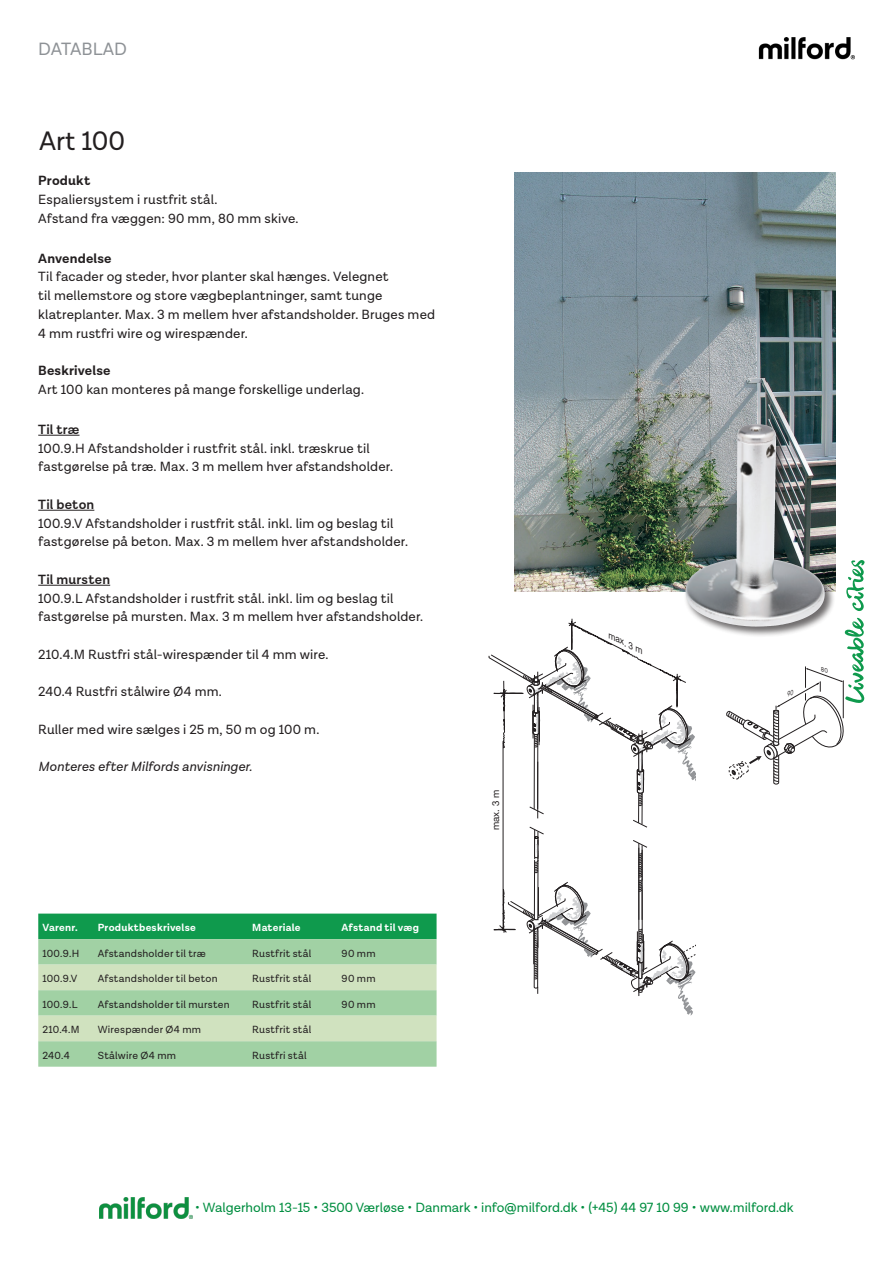
<style>
.page{position:relative;width:893px;height:1263px;background:#fff}
.page>*{position:absolute;margin:0;border:0;box-sizing:border-box;transform-origin:0 0}
.t1{font:27px "Lota Grotesque";color:#231f20}
.t2{font:18px "Lota Grotesque Alt 2";color:#8e9296}
.t3{font:13.5px/18.8px "Lota Grotesque Alt 2";letter-spacing:.01em;color:#231f20}
.t4{font:13.5px "Lota Grotesque Alt 2";color:#008e40}
.t5{font:italic 13.5px "Lota Grotesque Alt 2";letter-spacing:.01em;color:#231f20}
.t6{font:700 13.5px "Lota Grotesque Alt 2";letter-spacing:.015em;color:#231f20}
.t7{font:600 13.5px "Lota Grotesque Alt 2";letter-spacing:.015em;color:#231f20}
.t8{font:10.5px "Lota Grotesque Alt 2";letter-spacing:.02em;color:#231f20}
.t9{font:700 10.5px "Lota Grotesque Alt 2";letter-spacing:.02em;color:#fff}
.t10{font:9.6px "Helvetica Neue";color:#231f20}
.t11{font:italic 8.7px "Helvetica Neue";color:#231f20;scale:1.05 1}
</style>
<div class="page">
<img style="left:758px;top:37px;width:97px;height:23px">
<svg style="left:846px;top:560px;width:18px;height:51px"></svg>
<svg style="left:488px;top:619px;width:208px;height:397px"></svg>
<img style="left:515px;top:172px;width:320px;height:420px">
<div style="left:683px;top:422px;width:153px;height:215px;background:#231f20;opacity:.65"></div>
<img style="left:719px;top:424px;width:37px;height:138px">
<img style="left:99px;top:1197px;width:93px;height:22px">
<hr style="left:38px;top:435px;width:42px;height:1px;background:#231f20">
<hr style="left:38px;top:510px;width:56px;height:1px;background:#231f20">
<hr style="left:38px;top:585px;width:72px;height:1px;background:#231f20">
<div style="left:38px;top:913px;width:399px;height:26px;background:#0f9a4d"></div>
<div style="left:38px;top:939px;width:399px;height:128px;background:#a1d1a4"></div>
<svg style="left:38px;top:965px;width:399px;height:76px;background:#c0dcb6"></svg>
<svg style="left:726px;top:618px;width:138px;height:166px"></svg>
<h2 class="t2" style="left:38px;top:39px;width:90px">DATABLAD</h2>
<h1 class="t1" style="left:39px;top:126px;width:87px">Art 100</h1>
<p class="t6" style="left:38px;top:173px;width:54px">Produkt</p>
<p class="t3" style="left:38px;top:190px;width:262px">Espaliersystem i rustfrit stål.<br>Afstand fra væggen: 90 mm, 80 mm skive.</p>
<p class="t6" style="left:38px;top:250px;width:75px">Anvendelse</p>
<p class="t3" style="left:38px;top:268px;width:398px">Til facader og steder, hvor planter skal hænges. Velegnet<br>til mellemstore og store vægbeplantninger, samt tunge klatreplanter. Max. 3 m mellem hver afstandsholder. Bruges med 4 mm rustfri wire og wirespænder.</p>
<p class="t6" style="left:38px;top:363px;width:74px">Beskrivelse</p>
<p class="t3" style="left:38px;top:380px;width:327px">Art 100 kan monteres på mange forskellige underlag.</p>
<p class="t7" style="left:38px;top:422px;width:43px">Til træ</p>
<p class="t3" style="left:38px;top:439px;width:356px">100.9.H Afstandsholder i rustfrit stål. inkl. træskrue til fastgørelse på træ. Max. 3 m mellem hver afstandsholder.</p>
<p class="t7" style="left:38px;top:497px;width:58px">Til beton</p>
<p class="t3" style="left:38px;top:514px;width:371px">100.9.V Afstandsholder i rustfrit stål. inkl. lim og beslag til fastgørelse på beton. Max. 3 m mellem hver afstandsholder.</p>
<p class="t7" style="left:38px;top:572px;width:73px">Til mursten</p>
<p class="t3" style="left:38px;top:589px;width:386px">100.9.L Afstandsholder i rustfrit stål. inkl. lim og beslag til fastgørelse på mursten. Max. 3 m mellem hver afstandsholder.</p>
<p class="t3" style="left:38px;top:645px;width:292px">210.4.M Rustfri stål-wirespænder til 4 mm wire.</p>
<p class="t3" style="left:38px;top:683px;width:185px">240.4 Rustfri stålwire Ø4 mm.</p>
<p class="t3" style="left:38px;top:720px;width:283px">Ruller med wire sælges i 25 m, 50 m og 100 m.</p>
<p class="t5" style="left:38px;top:759px;width:215px">Monteres efter Milfords anvisninger.</p>
<p class="t9" style="left:43px;top:922px;width:37px">Varenr.</p>
<p class="t9" style="left:98px;top:922px;width:100px">Produktbeskrivelse</p>
<p class="t9" style="left:252px;top:922px;width:50px">Materiale</p>
<p class="t9" style="left:342px;top:922px;width:79px">Afstand til væg</p>
<p class="t8" style="left:43px;top:947px;width:38px">100.9.H</p>
<p class="t8" style="left:98px;top:947px;width:110px">Afstandsholder til træ</p>
<p class="t8" style="left:252px;top:947px;width:61px">Rustfrit stål</p>
<p class="t8" style="left:342px;top:947px;width:35px">90 mm</p>
<p class="t8" style="left:43px;top:973px;width:36px">100.9.V</p>
<p class="t8" style="left:98px;top:973px;width:121px">Afstandsholder til beton</p>
<p class="t8" style="left:252px;top:973px;width:61px">Rustfrit stål</p>
<p class="t8" style="left:342px;top:973px;width:35px">90 mm</p>
<p class="t8" style="left:43px;top:998px;width:36px">100.9.L</p>
<p class="t8" style="left:98px;top:998px;width:133px">Afstandsholder til mursten</p>
<p class="t8" style="left:252px;top:998px;width:61px">Rustfrit stål</p>
<p class="t8" style="left:342px;top:998px;width:35px">90 mm</p>
<p class="t8" style="left:43px;top:1024px;width:39px">210.4.M</p>
<p class="t8" style="left:98px;top:1024px;width:105px">Wirespænder Ø4 mm</p>
<p class="t8" style="left:252px;top:1024px;width:61px">Rustfrit stål</p>
<p class="t8" style="left:43px;top:1049px;width:29px">240.4</p>
<p class="t8" style="left:98px;top:1049px;width:80px">Stålwire Ø4 mm</p>
<p class="t8" style="left:252px;top:1049px;width:56px">Rustfri stål</p>
<p class="t10" style="left:490px;top:830px;width:42px;rotate:-90deg">max. 3 m</p>
<p class="t11" style="left:612px;top:630px;width:38px;rotate:26deg">max. 3 m</p>
<p class="t4" style="left:195px;top:1200px;width:600px">• Walgerholm 13-15 • 3500 Værløse • Danmark • info@milford.dk • (+45) 44 97 10 99 • www.milford.dk</p>
</div>
